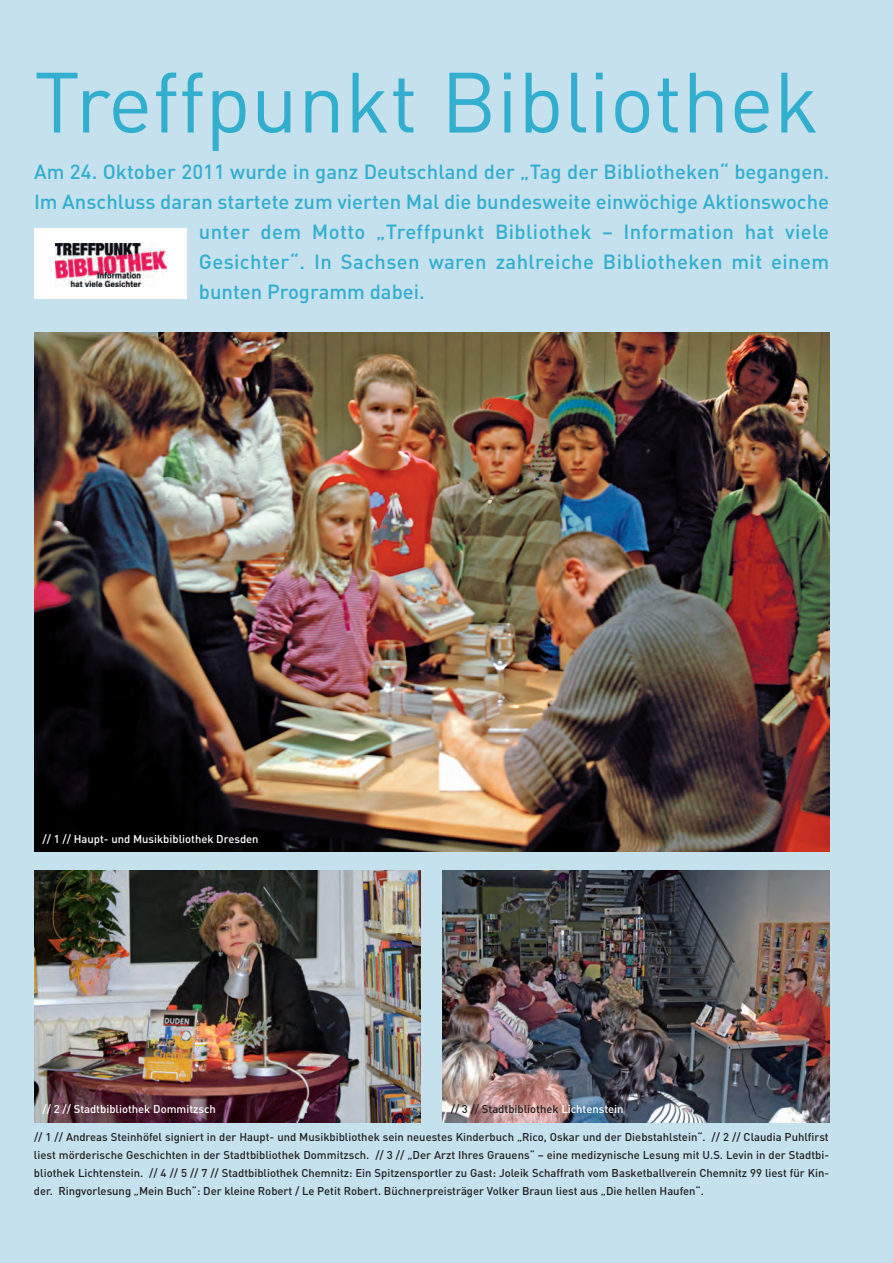
<style>
.page{position:relative;width:893px;height:1263px;background:#c5e1ee}
.page>*{position:absolute;margin:0;border:0;box-sizing:border-box;transform-origin:0 0}
.t1{font:84px "DIN";color:#32aecf}
.t2{font:500 20.25px "DIN";letter-spacing:.005em;color:#32aecf}
.t3{font:500 11.25px/18px "DIN";color:#231f20;text-align:justify}
.t4{font:500 11.25px "DIN";color:#fff}
.s1{color:#fff}
</style>
<div class="page">
<div style="left:34px;top:229px;width:152px;height:70px;background:#fff"></div>
<img style="left:55px;top:244px;width:111px;height:42px">
<img style="left:34px;top:871px;width:387px;height:252px">
<img style="left:442px;top:871px;width:387px;height:252px">
<img style="left:34px;top:333px;width:795px;height:519px">
<h1 class="t1" style="left:34px;top:73px;width:786px">Treffpunkt Bibliothek</h1>
<h2 class="t2" style="left:34px;top:165px;width:797px">Am 24. Oktober 2011 wurde in ganz Deutschland der „Tag der Bibliotheken“ begangen.</h2>
<h2 class="t2" style="left:34px;top:195px;width:797px">Im Anschluss daran startete zum vierten Mal die bundesweite einwöchige Aktionswoche</h2>
<h2 class="t2" style="left:199px;top:225px;width:632px">unter dem Motto „Treffpunkt Bibliothek – Information hat viele</h2>
<h2 class="t2" style="left:199px;top:255px;width:632px">Gesichter“. In Sachsen waren zahlreiche Bibliotheken mit einem</h2>
<h2 class="t2" style="left:199px;top:285px;width:227px">bunten Programm dabei.</h2>
<p class="t4" style="left:43px;top:835px;width:218px">// 1 // Haupt- und Musikbibliothek Dresden</p>
<p class="t4" style="left:43px;top:1105px;width:175px">// 2 // Stadtbibliothek Dommitzsch</p>
<p class="t3" style="left:451px;top:1101px;width:174px">// 3 // Stadtbibliothek <span class="s1">Lichtenstein</span></p>
<p class="t3" style="left:34px;top:1129px;width:797px">// 1 // Andreas Steinhöfel signiert in der Haupt- und Musikbibliothek sein neuestes Kinderbuch „Rico, Oskar und der Diebstahlstein“. // 2 // Claudia Puhlfirst liest mörderische Geschichten in der Stadtbibliothek Dommitzsch. // 3 // „Der Arzt Ihres Grauens“ – eine medizynische Lesung mit U.S. Levin in der Stadtbi&shy;bliothek Lichtenstein. // 4 // 5 // 7 // Stadtbibliothek Chemnitz: Ein Spitzensportler zu Gast: Joleik Schaffrath vom Basketballverein Chemnitz 99 liest für Kin&shy;der. Ringvorlesung „Mein Buch“: Der kleine Robert / Le Petit Robert. Büchnerpreisträger Volker Braun liest aus „Die hellen Haufen“.</p>
</div>
